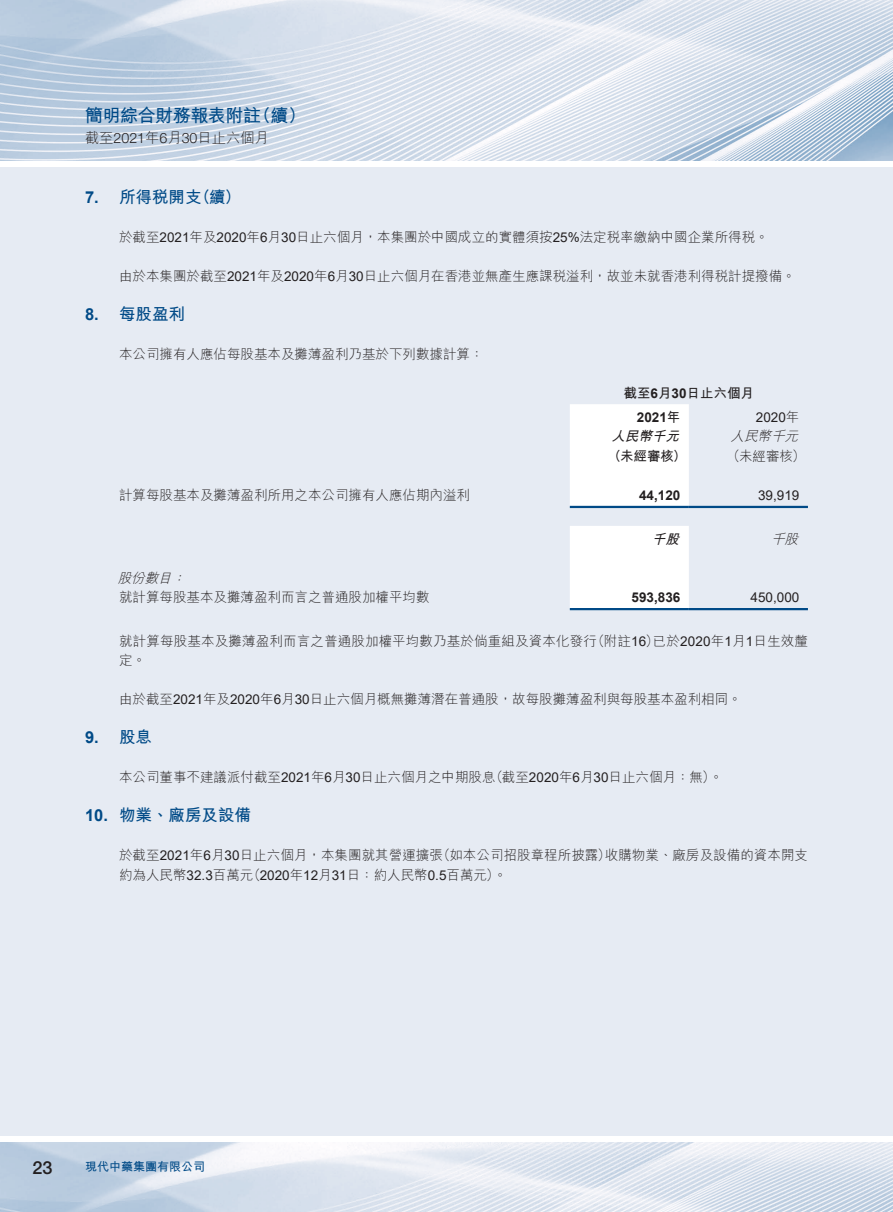
<style>
.page{position:relative;width:893px;height:1212px;background:#fff}
.page>*{position:absolute;margin:0;border:0;box-sizing:border-box;transform-origin:0 0}
.t1{font:700 18px "M Hei HK";letter-spacing:-.025em;color:#004a87}
.t2{font:500 18px "Helvetica Neue LT Std";color:#231f20}
.t3{font:700 16.5px "M Hei HK";color:#004a87}
.t4{font:700 16.5px "Arial";color:#004a87}
.t5{font:300 14.25px "M Hei HK";color:#231f20}
.t6{font:300 13.5px/19.5px "M Hei HK";color:#231f20}
.t7{font:700 13.5px "Arial";color:#231f20}
.t8{font:13.5px "Arial";color:#231f20}
.t9{font:700 13.5px "M Hei HK";color:#231f20}
.t10{font:italic 300 13.5px "M Hei HK";color:#231f20}
.t11{font:italic 700 13.5px "M Hei HK";color:#231f20}
.t12{font:700 12px "M Hei HK";color:#004a87}
.s1{font-family:"Helvetica Neue LT Std"}
.s2{font-family:"Arial"}
.s3{font-family:"Arial";font-weight:400}
.s4{font-family:"M Hei HK"}
.s5{font-family:"M Hei HK";font-weight:300}
</style>
<div class="page">
<div style="left:0;top:167px;width:893px;height:968px;background:#e6ebf3"></div>
<img style="left:0;top:1143px;width:893px;height:69px">
<img style="left:0;top:0;width:893px;height:160px">
<div style="left:570px;top:404px;width:119px;height:102px;background:#fff"></div>
<hr style="left:570px;top:506px;width:119px;height:2px;background:#004a87">
<hr style="left:689px;top:506px;width:119px;height:2px;background:#004a87">
<div style="left:570px;top:526px;width:119px;height:82px;background:#fff"></div>
<hr style="left:570px;top:608px;width:119px;height:2px;background:#004a87">
<hr style="left:689px;top:608px;width:119px;height:2px;background:#004a87">
<h1 class="t1" style="left:85px;top:103px;width:223px">簡明綜合財務報表附註（續）</h1>
<p class="t5" style="left:85px;top:128px;width:185px">截至<span class="s1">2021</span>年<span class="s1">6</span>月<span class="s1">30</span>日止六個月</p>
<p class="t3" style="left:85px;top:185px;width:157px"><span class="s2">7.</span> 所得稅開支（續）</p>
<p class="t6" style="left:119px;top:227px;width:651px">於截至<span class="s3">2021</span>年及<span class="s3">2020</span>年<span class="s3">6</span>月<span class="s3">30</span>日止六個月，本集團於中國成立的實體須按<span class="s3">25%</span>法定稅率繳納中國企業所得稅。</p>
<p class="t6" style="left:119px;top:266px;width:678px">由於本集團於截至<span class="s3">2021</span>年及<span class="s3">2020</span>年<span class="s3">6</span>月<span class="s3">30</span>日止六個月在香港並無產生應課稅溢利，故並未就香港利得稅計提撥備。</p>
<p class="t3" style="left:85px;top:302px;width:102px"><span class="s2">8.</span> 每股盈利</p>
<p class="t6" style="left:119px;top:344px;width:366px">本公司擁有人應佔每股基本及攤薄盈利乃基於下列數據計算：</p>
<p class="t9" style="left:624px;top:383px;width:132px">截至<span class="s2">6</span>月<span class="s2">30</span>日止六個月</p>
<p class="t7" style="left:637px;top:408px;width:45px">2021<span class="s4">年</span></p>
<p class="t8" style="left:756px;top:408px;width:45px">2020<span class="s5">年</span></p>
<p class="t11" style="left:611px;top:427px;width:74px">人民幣千元</p>
<p class="t10" style="left:730px;top:427px;width:74px">人民幣千元</p>
<p class="t9" style="left:608px;top:446px;width:80px">（未經審核）</p>
<p class="t6" style="left:727px;top:446px;width:80px">（未經審核）</p>
<p class="t6" style="left:119px;top:485px;width:352px">計算每股基本及攤薄盈利所用之本公司擁有人應佔期內溢利</p>
<p class="t7" style="left:639px;top:486px;width:43px">44,120</p>
<p class="t8" style="left:758px;top:486px;width:43px">39,919</p>
<p class="t11" style="left:652px;top:529px;width:33px">千股</p>
<p class="t10" style="left:771px;top:529px;width:33px">千股</p>
<p class="t10" style="left:118px;top:568px;width:74px">股份數目：</p>
<p class="t6" style="left:119px;top:587px;width:312px">就計算每股基本及攤薄盈利而言之普通股加權平均數</p>
<p class="t7" style="left:632px;top:588px;width:50px">593,836</p>
<p class="t8" style="left:751px;top:588px;width:50px">450,000</p>
<p class="t6" style="left:119px;top:631px;width:690px">就計算每股基本及攤薄盈利而言之普通股加權平均數乃基於倘重組及資本化發行（附註<span class="s3">16</span>）已於<span class="s3">2020</span>年<span class="s3">1</span>月<span class="s3">1</span>日生效釐定。</p>
<p class="t6" style="left:119px;top:689px;width:624px">由於截至<span class="s3">2021</span>年及<span class="s3">2020</span>年<span class="s3">6</span>月<span class="s3">30</span>日止六個月概無攤薄潛在普通股，故每股攤薄盈利與每股基本盈利相同。</p>
<p class="t4" style="left:85px;top:726px;width:69px">9. <span class="s4">股息</span></p>
<p class="t6" style="left:119px;top:767px;width:605px">本公司董事不建議派付截至<span class="s3">2021</span>年<span class="s3">6</span>月<span class="s3">30</span>日止六個月之中期股息（截至<span class="s3">2020</span>年<span class="s3">6</span>月<span class="s3">30</span>日止六個月：無）。</p>
<p class="t3" style="left:85px;top:803px;width:168px"><span class="s2">10.</span> 物業、廠房及設備</p>
<p class="t6" style="left:119px;top:845px;width:690px">於截至<span class="s3">2021</span>年<span class="s3">6</span>月<span class="s3">30</span>日止六個月，本集團就其營運擴張（如本公司招股章程所披露）收購物業、廠房及設備的資本開支約為人民幣<span class="s3">32.3</span>百萬元（<span class="s3">2020</span>年<span class="s3">12</span>月<span class="s3">31</span>日：約人民幣<span class="s3">0.5</span>百萬元）。</p>
<h1 class="t2" style="left:33px;top:1157px;width:22px">23</h1>
<p class="t12" style="left:85px;top:1158px;width:121px">現代中藥集團有限公司</p>
</div>
